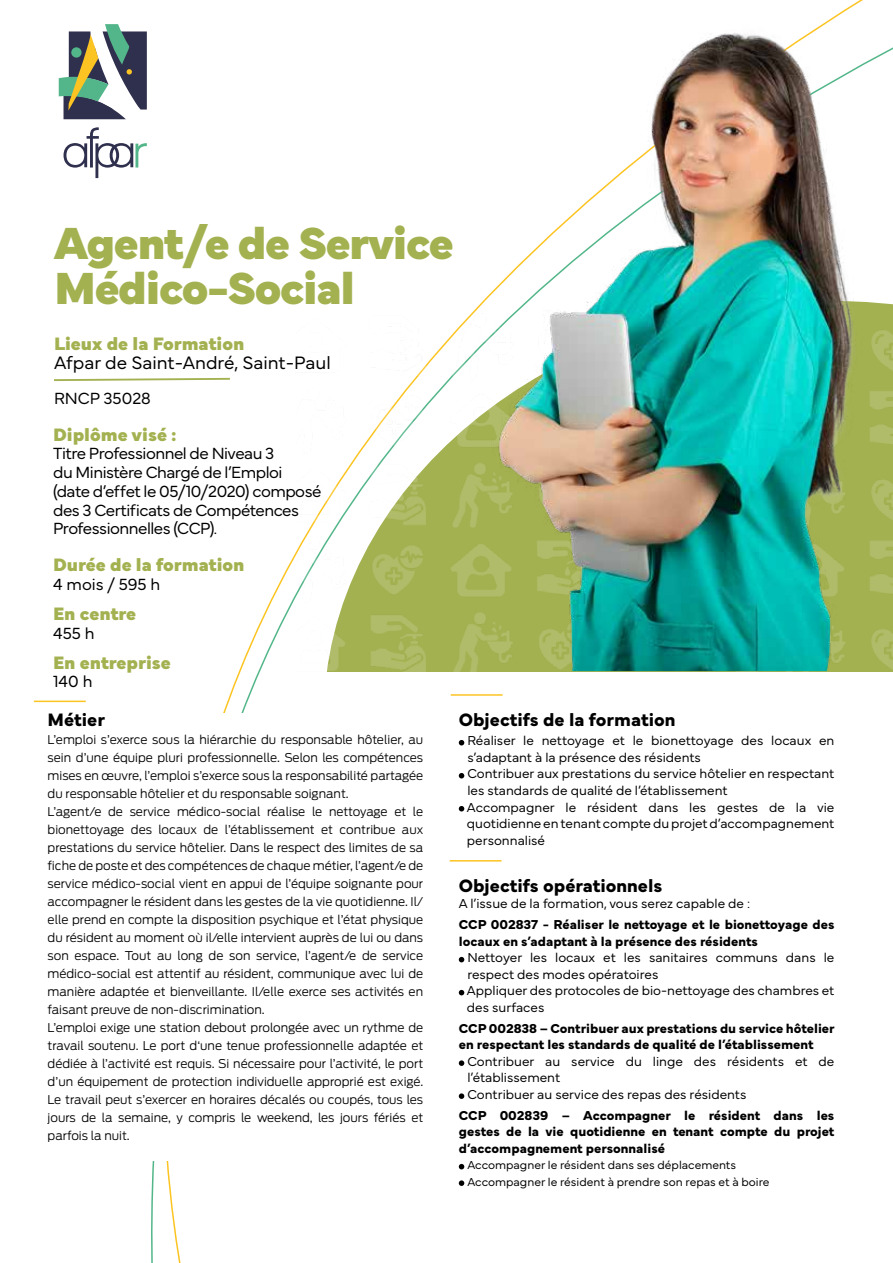
<style>
.page{position:relative;width:893px;height:1263px;background:#fff}
.page>*{position:absolute;margin:0;border:0;box-sizing:border-box;transform-origin:0 0}
.t1{font:900 46.8px/45px "Mundial";letter-spacing:-.03em;color:#a4b150}
.t2{font:900 18.75px "Mundial";color:#a4b150}
.t3{font:700 18.75px "Mundial";color:#000}
.t4{font:300 18.75px "Mundial";color:#000}
.t5{font:300 16.8px/18.8px "Mundial";letter-spacing:-.03em;color:#000}
.t6{font:300 16.8px "Mundial";color:#000}
.t7{font:300 13.5px/16.5px "Mundial";color:#000}
.t8{font:700 13.5px/16.5px "Mundial";color:#000}
.t9{font:300 12px/18px "Ford Antenna";color:#000}
.t10{font:300 12px/16.5px "Mundial";color:#000}
</style>
<div class="page">
<svg style="left:54px;top:377px;width:176px;height:4px"></svg>
<hr style="left:34px;top:701px;width:52px;height:1px;background:#fcc421">
<hr style="left:450px;top:860px;width:52px;height:1px;background:#fcc421">
<hr style="left:451px;top:694px;width:52px;height:2px;background:#fcc421">
<svg style="left:459px;top:740px;width:5px;height:5px"></svg>
<svg style="left:459px;top:773px;width:5px;height:5px"></svg>
<svg style="left:459px;top:806px;width:5px;height:5px"></svg>
<svg style="left:459px;top:957px;width:5px;height:5px"></svg>
<svg style="left:459px;top:990px;width:5px;height:5px"></svg>
<svg style="left:459px;top:1060px;width:5px;height:6px"></svg>
<svg style="left:459px;top:1093px;width:5px;height:6px"></svg>
<svg style="left:459px;top:1164px;width:5px;height:5px"></svg>
<svg style="left:459px;top:1180px;width:5px;height:6px"></svg>
<svg style="left:59px;top:24px;width:88px;height:95px"></svg>
<svg style="left:64px;top:127px;width:83px;height:51px"></svg>
<img style="left:251px;top:0;width:642px;height:671px">
<h1 class="t1" style="left:54px;top:217px;width:401px">Agent/e de Service<br>Médico-Social</h1>
<h2 class="t2" style="left:54px;top:329px;width:192px">Lieux de la Formation</h2>
<h2 class="t4" style="left:54px;top:348px;width:278px">Afpar de Saint-André, Saint-Paul</h2>
<h3 class="t6" style="left:54px;top:386px;width:98px">RNCP 35028</h3>
<h2 class="t2" style="left:53px;top:420px;width:125px">Diplôme visé :</h2>
<h3 class="t5" style="left:53px;top:443px;width:270px">Titre Professionnel de Niveau 3<br>du Ministère Chargé de l’Emploi (date d’effet le 05/10/2020) composé des 3 Certificats de Compétences<br>Professionnelles (CCP).</h3>
<h2 class="t2" style="left:53px;top:550px;width:193px">Durée de la formation</h2>
<h3 class="t5" style="left:53px;top:573px;width:109px">4 mois / 595 h</h3>
<h2 class="t2" style="left:53px;top:599px;width:85px">En centre</h2>
<h3 class="t5" style="left:53px;top:622px;width:43px">455 h</h3>
<h2 class="t2" style="left:53px;top:648px;width:119px">En entreprise</h2>
<h3 class="t5" style="left:53px;top:671px;width:41px">140 h</h3>
<h2 class="t3" style="left:48px;top:705px;width:59px">Métier</h2>
<p class="t9" style="left:48px;top:729px;width:377px">L’emploi s’exerce sous la hiérarchie du responsable hôtelier, au sein d’une équipe pluri professionnelle. Selon les compétences mises en œuvre, l’emploi s’exerce sous la responsabilité partagée du responsable hôtelier et du responsable soignant.<br>L’agent/e de service médico-social réalise le nettoyage et le bionettoyage des locaux de l’établissement et contribue aux prestations du service hôtelier. Dans le respect des limites de sa fiche de poste et des compétences de chaque métier, l’agent/e de service médico-social vient en appui de l’équipe soignante pour accompagner le résident dans les gestes de la vie quotidienne. Il/ elle prend en compte la disposition psychique et l’état physique du résident au moment où il/elle intervient auprès de lui ou dans son espace. Tout au long de son service, l’agent/e de service médico-social est attentif au résident, communique avec lui de manière adaptée et bienveillante. Il/elle exerce ses activités en faisant preuve de non-discrimination.<br>L’emploi exige une station debout prolongée avec un rythme de travail soutenu. Le port d‘une tenue professionnelle adaptée et dédiée à l’activité est requis. Si nécessaire pour l’activité, le port d’un équipement de protection individuelle approprié est exigé.<br>Le travail peut s’exercer en horaires décalés ou coupés, tous les jours de la semaine, y compris le weekend, les jours fériés et parfois la nuit.</p>
<h2 class="t3" style="left:459px;top:705px;width:218px">Objectifs de la formation</h2>
<p class="t7" style="left:467px;top:731px;width:369px">Réaliser le nettoyage et le bionettoyage des locaux en s’adaptant à la présence des résidents<br>Contribuer aux prestations du service hôtelier en respectant les standards de qualité de l’établissement<br>Accompagner le résident dans les gestes de la vie quotidienne en tenant compte du projet d’accompagnement personnalisé</p>
<h2 class="t3" style="left:459px;top:871px;width:205px">Objectifs opérationnels</h2>
<p class="t7" style="left:459px;top:894px;width:293px">A l’issue de la formation, vous serez capable de :</p>
<p class="t8" style="left:459px;top:915px;width:377px">CCP 002837 - Réaliser le nettoyage et le bionettoyage des locaux en s’adaptant à la présence des résidents</p>
<p class="t7" style="left:467px;top:948px;width:369px">Nettoyer les locaux et les sanitaires communs dans le respect des modes opératoires<br>Appliquer des protocoles de bio-nettoyage des chambres et des surfaces</p>
<p class="t8" style="left:459px;top:1019px;width:377px">CCP 002838 – Contribuer aux prestations du service hôtelier en respectant les standards de qualité de l’établissement</p>
<p class="t7" style="left:467px;top:1052px;width:369px">Contribuer au service du linge des résidents et de l’établissement<br>Contribuer au service des repas des résidents</p>
<p class="t8" style="left:459px;top:1106px;width:377px;text-align:justify">CCP 002839 – Accompagner le résident dans les gestes de la vie quotidienne en tenant compte du projet d’accompagnement personnalisé</p>
<p class="t10" style="left:467px;top:1156px;width:304px">Accompagner le résident dans ses déplacements<br>Accompagner le résident à prendre son repas et à boire</p>
</div>
